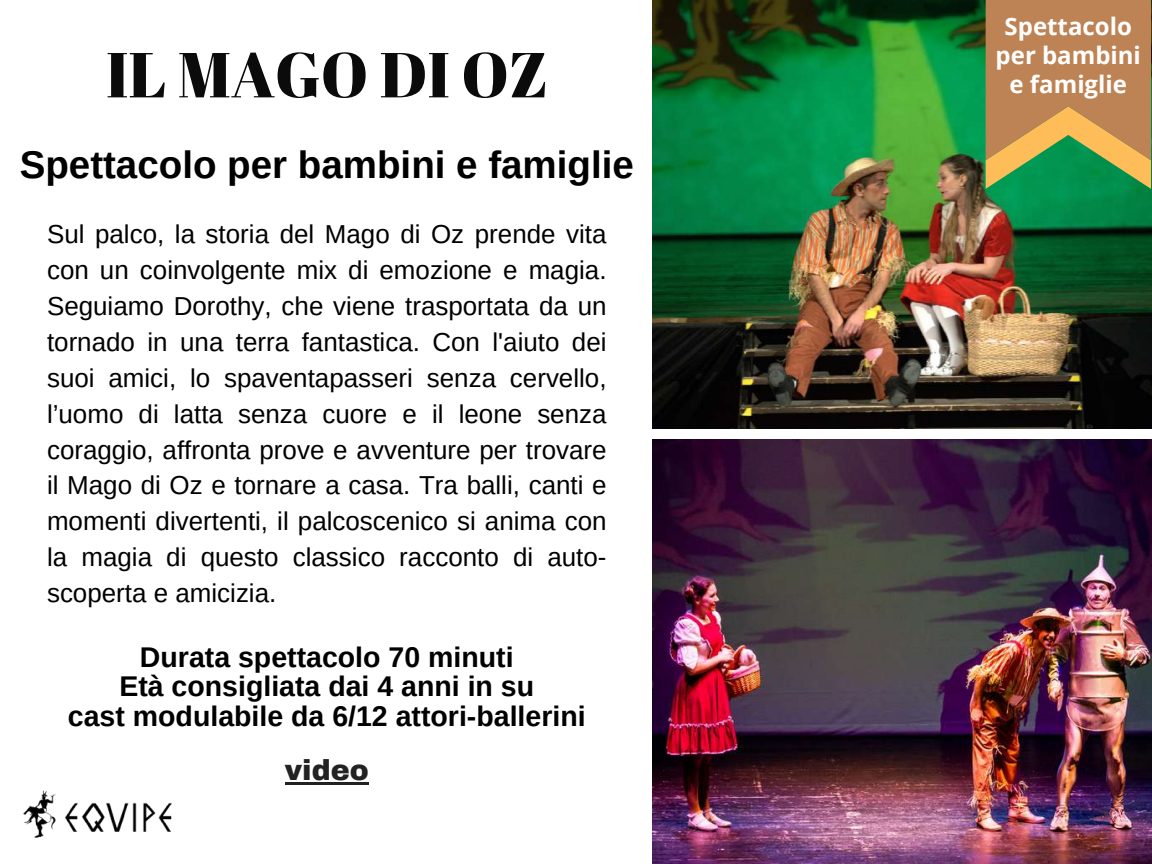
<style>
.page{position:relative;width:1152px;height:864px;background:#fff}
.page>*{position:absolute;margin:0;border:0;box-sizing:border-box;transform-origin:0 0}
.t1{font:63.45px "Abril Fatface";color:#0b0b0b}
.t2{font:700 38.55px "Arimo";color:#000}
.t3{font:700 28.5px/29.2px "Arimo";color:#000;text-align:center}
.t4{font:900 28.5px "Archivo";color:#222}
.t5{font:25.95px/35.8px "Arimo";color:#000;text-align:justify}
.t6{font:700 24px/29.2px "Open Sans";color:#fff;text-align:center}
</style>
<div class="page">
<img style="left:652px;top:0;width:500px;height:429px">
<img style="left:652px;top:440px;width:500px;height:424px">
<svg style="left:986px;top:0;width:165px;height:189px;background:#ac8e53"></svg>
<img style="left:23px;top:790px;width:149px;height:48px">
<hr style="left:285px;top:782px;width:84px;height:3px;background:#222">
<h1 class="t1" style="left:106px;top:30px;width:443px">IL MAGO DI OZ</h1>
<h2 class="t2" style="left:20px;top:143px;width:616px">Spettacolo per bambini e famiglie</h2>
<p class="t5" style="left:47px;top:216px;width:561px">Sul palco, la storia del Mago di Oz prende vita con un coinvolgente mix di emozione e magia.<br>Seguiamo Dorothy, che viene trasportata da un tornado in una terra fantastica. Con l'aiuto dei suoi amici, lo spaventapasseri senza cervello, l’uomo di latta senza cuore e il leone senza coraggio, affronta prove e avventure per trovare il Mago di Oz e tornare a casa. Tra balli, canti e momenti divertenti, il palcoscenico si anima con la magia di questo classico racconto di auto&shy;scoperta e amicizia.</p>
<p class="t3" style="left:68px;top:643px;width:519px">Durata spettacolo 70 minuti<br>Età consigliata dai 4 anni in su<br>cast modulabile da 6/12 attori-ballerini</p>
<p class="t4" style="left:285px;top:755px;width:85px">video</p>
<p class="t6" style="left:996px;top:11px;width:147px">Spettacolo per bambini e famiglie</p>
</div>
